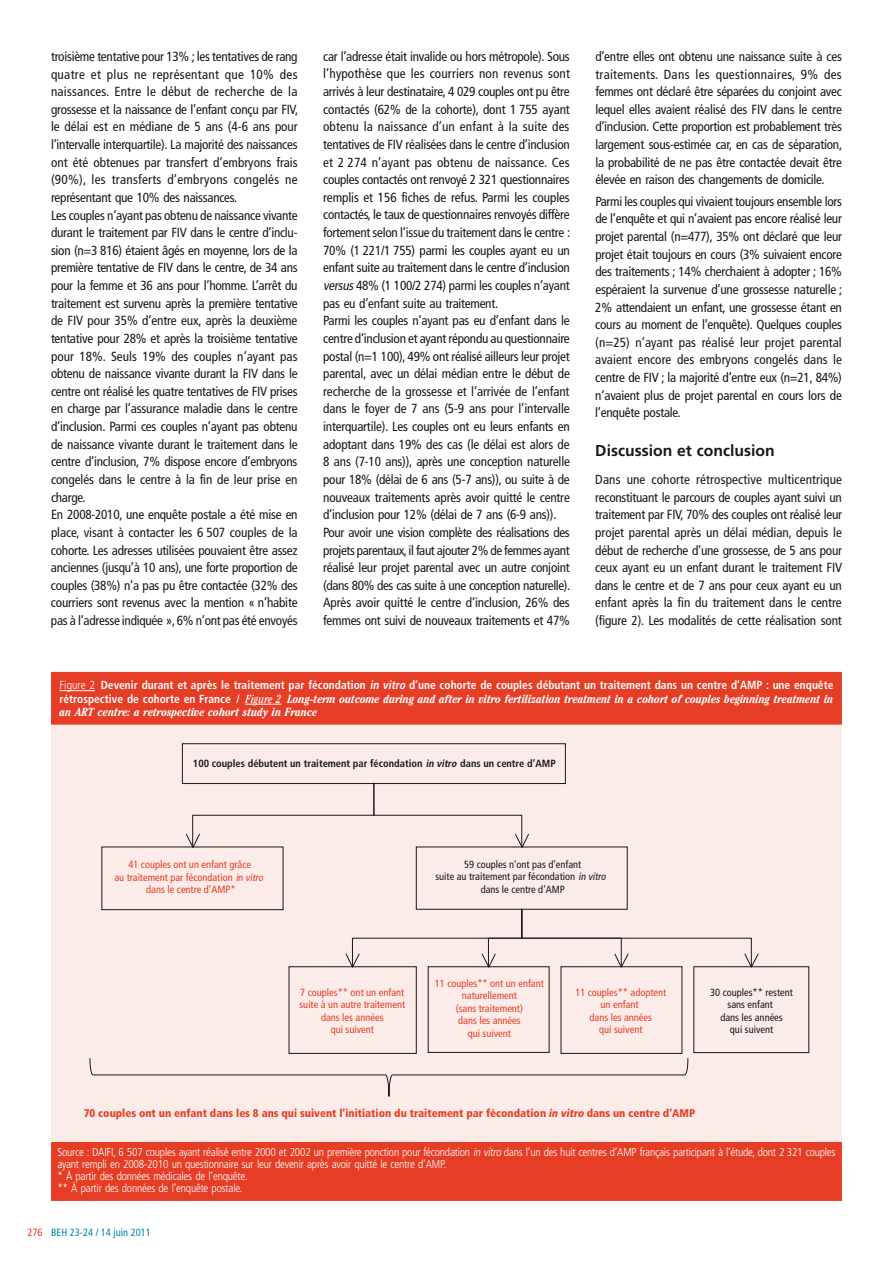
<style>
.page{position:relative;width:893px;height:1263px;background:#fff}
.page>*{position:absolute;margin:0;border:0;box-sizing:border-box;transform-origin:0 0}
.t1{font:700 15.75px "Frutiger";color:#1a171c}
.t2{font:condensed 13.2px/17.7px "Frutiger";letter-spacing:-.02em;color:#1a171c;text-align:justify}
.t3{font:italic 700 condensed 11.7px/13.5px "Cheltenham";letter-spacing:-.01em;color:#fff}
.t4{font:700 condensed 11.7px "Frutiger";color:#fff}
.t5{font:300 condensed 11.4px/12px "Frutiger";letter-spacing:-.02em;color:#fff}
.t6{font:900 condensed 11.1px "Frutiger";color:#e63e26}
.t7{font:condensed 10.5px "Frutiger";color:#0088ac}
.t8{font:condensed 10.35px/12.5px "Frutiger";color:#e63e26;text-align:center}
.t9{font:condensed 10.35px/12.5px "Frutiger";color:#1a171c;text-align:center}
.t10{font:700 condensed 10.35px "Frutiger";color:#1a171c}
.s1{font-style:italic}
.s2{font-weight:300}
.s3{font-family:"Frutiger";font-style:normal}
.s4{font-weight:400}
.s5{font-style:italic;font-size:10.2px}
.s6{font-style:italic;font-size:10.95px}
.s7{color:#e63e26}
</style>
<div class="page">
<div style="left:51px;top:672px;width:791px;height:529px;background:#e63e26"></div>
<hr style="left:60px;top:690px;width:35px;height:1px;background:#fff">
<hr style="left:245px;top:704px;width:36px;height:1px;background:#fff">
<div style="left:51px;top:725px;width:791px;height:416px;background:#fcece9"></div>
<svg style="left:101px;top:743px;width:527px;height:311px"></svg>
<svg style="left:185px;top:782px;width:344px;height:67px"></svg>
<div style="left:693px;top:966px;width:116px;height:87px;border:1px solid #1a171c"></div>
<svg style="left:89px;top:1058px;width:600px;height:39px"></svg>
<div style="left:561px;top:966px;width:121px;height:88px;border:1px solid #1a171c"></div>
<svg style="left:345px;top:908px;width:414px;height:61px"></svg>
<p class="t2" style="left:51px;top:48px;width:249px;text-align:left">troisième tentative pour 13% ; les tentatives de rang quatre et plus ne représentant que 10% des naissances. Entre le début de recherche de la grossesse et la naissance de l’enfant conçu par FIV, le délai est en médiane de 5 ans (4-6 ans pour l’intervalle interquartile). La majorité des naissances ont été obtenues par transfert d’embryons frais (90%), les transferts d’embryons congelés ne représentant que 10% des naissances.<br>Les couples n’ayant pas obtenu de naissance vivante durant le traitement par FIV dans le centre d’inclu&shy;sion (n=3 816) étaient âgés en moyenne, lors de la première tentative de FIV dans le centre, de 34 ans pour la femme et 36 ans pour l’homme. L’arrêt du traitement est survenu après la première tentative de FIV pour 35% d’entre eux, après la deuxième tentative pour 28% et après la troisième tentative pour 18%. Seuls 19% des couples n’ayant pas obtenu de naissance vivante durant la FIV dans le centre ont réalisé les quatre tentatives de FIV prises en charge par l’assurance maladie dans le centre d’inclusion. Parmi ces couples n’ayant pas obtenu de naissance vivante durant le traitement dans le centre d’inclusion, 7% dispose encore d’embryons congelés dans le centre à la fin de leur prise en charge.<br>En 2008-2010, une enquête postale a été mise en place, visant à contacter les 6 507 couples de la cohorte. Les adresses utilisées pouvaient être assez anciennes (jusqu’à 10 ans), une forte proportion de couples (38%) n’a pas pu être contactée (32% des courriers sont revenus avec la mention « n’habite pas à l’adresse indiquée », 6% n’ont pas été envoyés</p>
<p class="t2" style="left:323px;top:48px;width:249px;text-align:left">car l’adresse était invalide ou hors métropole). Sous l’hypothèse que les courriers non revenus sont arrivés à leur destinataire, 4 029 couples ont pu être contactés (62% de la cohorte), dont 1 755 ayant obtenu la naissance d’un enfant à la suite des tentatives de FIV réalisées dans le centre d’inclusion et 2 274 n’ayant pas obtenu de naissance. Ces couples contactés ont renvoyé 2 321 questionnaires remplis et 156 fiches de refus. Parmi les couples contactés, le taux de questionnaires renvoyés diffère fortement selon l’issue du traitement dans le centre :<br>70% (1 221/1 755) parmi les couples ayant eu un enfant suite au traitement dans le centre d’inclusion <span class="s1">versus</span>48% (1 100/2 274) parmi les couples n’ayant pas eu d’enfant suite au traitement.<br>Parmi les couples n’ayant pas eu d’enfant dans le centre d’inclusion et ayant répondu au questionnaire postal (n=1 100), 49% ont réalisé ailleurs leur projet parental, avec un délai médian entre le début de recherche de la grossesse et l’arrivée de l’enfant dans le foyer de 7 ans (5-9 ans pour l’intervalle interquartile). Les couples ont eu leurs enfants en adoptant dans 19% des cas (le délai est alors de 8 ans (7-10 ans)), après une conception naturelle pour 18% (délai de 6 ans (5-7 ans)), ou suite à de nouveaux traitements après avoir quitté le centre d’inclusion pour 12% (délai de 7 ans (6-9 ans)).<br>Pour avoir une vision complète des réalisations des projets parentaux, il faut ajouter 2% de femmes ayant réalisé leur projet parental avec un autre conjoint (dans 80% des cas suite à une conception naturelle).<br>Après avoir quitté le centre d’inclusion, 26% des femmes ont suivi de nouveaux traitements et 47%</p>
<p class="t2" style="left:595px;top:48px;width:248px">d’entre elles ont obtenu une naissance suite à ces traitements. Dans les questionnaires, 9% des femmes ont déclaré être séparées du conjoint avec lequel elles avaient réalisé des FIV dans le centre d’inclusion. Cette proportion est probablement très largement sous-estimée car, en cas de séparation, la probabilité de ne pas être contactée devait être élevée en raison des changements de domicile.</p>
<p class="t2" style="left:595px;top:193px;width:249px">Parmi les couples qui vivaient toujours ensemble lors de l’enquête et qui n’avaient pas encore réalisé leur projet parental (n=477), 35% ont déclaré que leur projet était toujours en cours (3% suivaient encore des traitements ; 14% cherchaient à adopter ; 16% espéraient la survenue d’une grossesse naturelle ; 2% attendaient un enfant, une grossesse étant en cours au moment de l’enquête). Quelques couples (n=25) n’ayant pas réalisé leur projet parental avaient encore des embryons congelés dans le centre de FIV ; la majorité d’entre eux (n=21, 84%) n’avaient plus de projet parental en cours lors de l’enquête postale.</p>
<p class="t1" style="left:595px;top:441px;width:181px">Discussion et conclusion</p>
<p class="t2" style="left:595px;top:471px;width:248px">Dans une cohorte rétrospective multicentrique reconstituant le parcours de couples ayant suivi un traitement par FIV, 70% des couples ont réalisé leur projet parental après un délai médian, depuis le début de recherche d’une grossesse, de 5 ans pour ceux ayant eu un enfant durant le traitement FIV dans le centre et de 7 ans pour ceux ayant eu un enfant après la fin du traitement dans le centre (figure 2). Les modalités de cette réalisation sont</p>
<p class="t4" style="left:60px;top:678px;width:775px"><span class="s2">Figure 2</span> Devenir durant et après le traitement par fécondation <span class="s1">in vitro</span> d’une cohorte de couples débutant un traitement dans un centre d’AMP : une enquête</p>
<p class="t3" style="left:60px;top:692px;width:775px"><span class="s3">rétrospective de cohorte en France /</span> <span class="s4">Figure 2</span> Long-term outcome during and after in vitro fertilization treatment in a cohort of couples beginning treatment in an ART centre: a retrospective cohort study in France</p>
<p class="t10" style="left:193px;top:757px;width:364px">100 couples débutent un traitement par fécondation <span class="s5">in vitro</span>dans un centre d’AMP</p>
<p class="t8" style="left:114px;top:859px;width:152px">41 couples ont un enfant grâce<br>au traitement par fécondation <span class="s5">in vitro </span>dans le centre d’AMP*</p>
<p class="t9" style="left:435px;top:858px;width:174px">59 couples n’ont pas d’enfant<br>suite au traitement par fécondation <span class="s5">in vitro </span>dans le centre d’AMP</p>
<p class="t8" style="left:299px;top:986px;width:107px">7 couples** ont un enfant suite à un autre traitement dans les années<br>qui suivent</p>
<p class="t8" style="left:435px;top:977px;width:110px">11 couples** ont un enfant naturellement<br>(sans traitement)<br>dans les années<br>qui suivent</p>
<p class="t8" style="left:575px;top:986px;width:92px">11 couples** adoptent un enfant<br>dans les années<br>qui suivent</p>
<p class="t9" style="left:710px;top:986px;width:84px">30 couples** restent sans enfant<br>dans les années<br>qui suivent</p>
<p class="t6" style="left:84px;top:1106px;width:613px">70 couples ont un enfant dans les 8 ans qui suivent l’initiation du traitement par fécondation <span class="s6">in vitro</span>dans un centre d’AMP</p>
<p class="t5" style="left:57px;top:1146px;width:780px">Source : DAIFI, 6 507 couples ayant réalisé entre 2000 et 2002 un première ponction pour fécondation <span class="s1">in vitro</span> dans l’un des huit centres d’AMP français participant à l’étude, dont 2 321 couples ayant rempli en 2008-2010 un questionnaire sur leur devenir après avoir quitté le centre d’AMP.<br>* À partir des données médicales de l’enquête.<br>** À partir des données de l’enquête postale.</p>
<p class="t7" style="left:27px;top:1226px;width:125px"><span class="s7">276</span> BEH 23-24 / 14 juin 2011</p>
</div>
